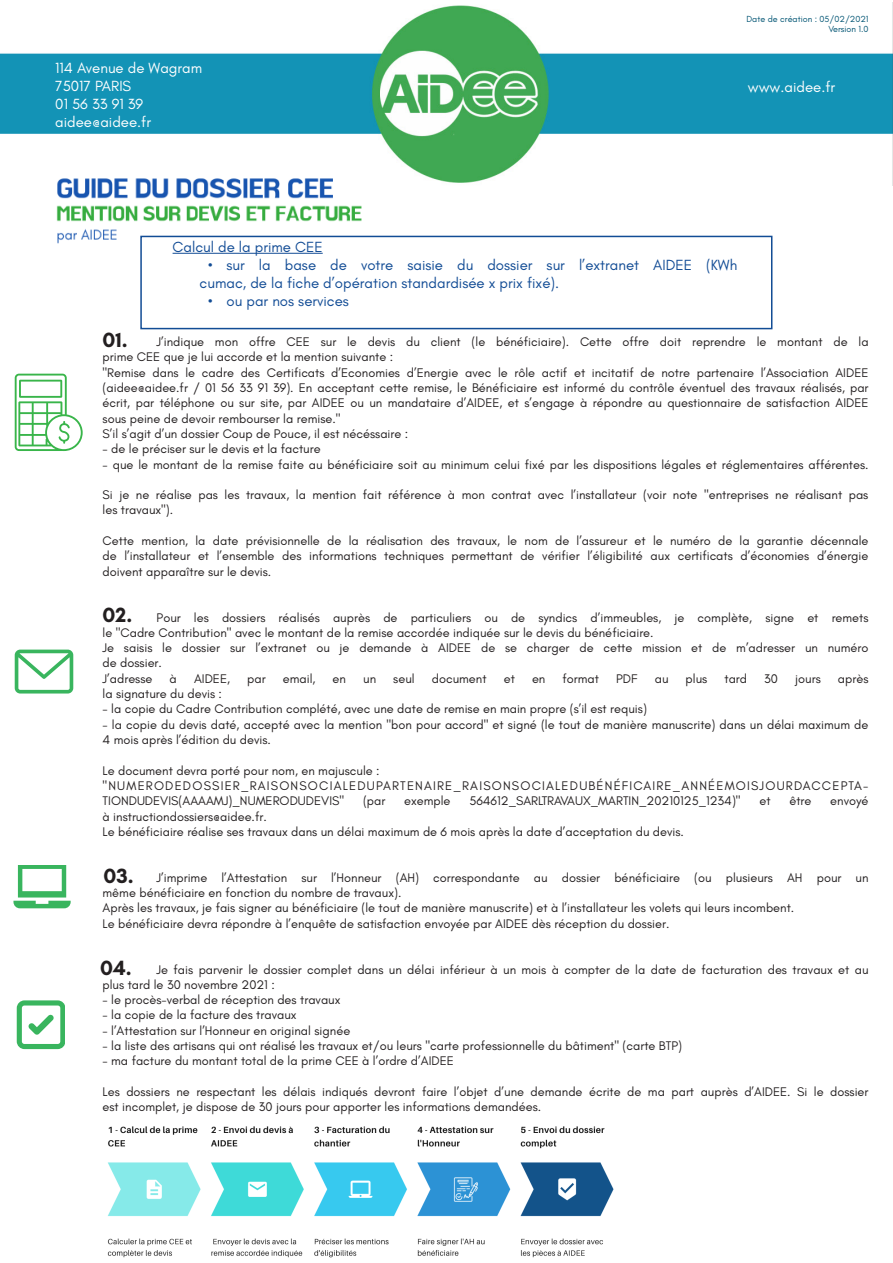
<style>
.page{position:relative;width:893px;height:1263px;background:#fff}
.page>*{position:absolute;margin:0;border:0;box-sizing:border-box;transform-origin:0 0}
.t1{font:700 21px "Glacial Indifference";color:#231f20}
.t2{font:15px/18px "Glacial Indifference";color:#124c95}
.t3{font:15px/18px "Glacial Indifference";color:#fff}
.t4{font:12.75px/15.3px "Glacial Indifference";color:#231f20}
.t5{font:12.75px/15.3px "Glacial Indifference";letter-spacing:.095em;color:#231f20}
.t6{font:9px "Glacial Indifference";color:#015473}
</style>
<div class="page">
<svg style="left:15px;top:650px;width:58px;height:43px"></svg>
<svg style="left:13px;top:865px;width:58px;height:43px"></svg>
<svg style="left:17px;top:1000px;width:48px;height:49px"></svg>
<svg style="left:15px;top:374px;width:68px;height:77px"></svg>
<img style="left:0;top:2px;width:893px;height:184px">
<img style="left:52px;top:154px;width:314px;height:90px">
<div style="left:140px;top:236px;width:632px;height:93px;border:2px solid #124c95"></div>
<hr style="left:173px;top:253px;width:150px;height:1px;background:#124c95">
<img style="left:107px;top:1126px;width:507px;height:132px">
<p class="t3" style="left:55px;top:59px;width:148px">114 Avenue de Wagram<br>75017 PARIS<br>01 56 33 91 39 aidee@aidee.fr</p>
<p class="t6" style="left:746px;top:14px;width:124px">Date de création : 05/02/2021</p>
<p class="t6" style="left:828px;top:24px;width:42px">Version 1.0</p>
<p class="t3" style="left:748px;top:78px;width:89px">www.aidee.fr</p>
<p class="t2" style="left:173px;top:238px;width:152px">Calcul de la prime CEE</p>
<p class="t2" style="left:200px;top:256px;width:539px;text-indent:9px">• sur la base de votre saisie du dossier sur l’extranet AIDEE (KWh cumac, de la fiche d’opération standardisée x prix fixé).</p>
<p class="t2" style="left:208px;top:292px;width:142px">• ou par nos services</p>
<p class="t1" style="left:103px;top:327px;width:27px">01.</p>
<p class="t4" style="left:157px;top:334px;width:713px">J’indique mon offre CEE sur le devis du client (le bénéficiaire). Cette offre doit reprendre le montant de la</p>
<p class="t4" style="left:103px;top:350px;width:292px">prime CEE que je lui accorde et la mention suivante :</p>
<p class="t4" style="left:103px;top:365px;width:767px">"Remise dans le cadre des Certificats d’Economies d’Energie avec le rôle actif et incitatif de notre partenaire l’Association AIDEE (aidee@aidee.fr / 01 56 33 91 39). En acceptant cette remise, le Bénéficiaire est informé du contrôle éventuel des travaux réalisés, par écrit, par téléphone ou sur site, par AIDEE ou un mandataire d’AIDEE, et s’engage à répondre au questionnaire de satisfaction AIDEE sous peine de devoir rembourser la remise."<br>S’il s’agit d’un dossier Coup de Pouce, il est nécéssaire :</p>
<p class="t4" style="left:103px;top:441px;width:220px">- de le préciser sur le devis et la facture</p>
<p class="t4" style="left:103px;top:457px;width:767px">- que le montant de la remise faite au bénéficiaire soit au minimum celui fixé par les dispositions légales et réglementaires afférentes.</p>
<p class="t4" style="left:103px;top:487px;width:767px">Si je ne réalise pas les travaux, la mention fait référence à mon contrat avec l’installateur (voir note "entreprises ne réalisant pas les travaux").</p>
<p class="t4" style="left:103px;top:533px;width:767px">Cette mention, la date prévisionnelle de la réalisation des travaux, le nom de l’assureur et le numéro de la garantie décennale</p>
<p class="t4" style="left:103px;top:549px;width:767px">de l’installateur et l’ensemble des informations techniques permettant de vérifier l’éligibilité aux certificats d’économies d’énergie</p>
<p class="t4" style="left:103px;top:564px;width:170px">doivent apparaître sur le devis.</p>
<p class="t4" style="left:103px;top:610px;width:767px;text-indent:54px">Pour les dossiers réalisés auprès de particuliers ou de syndics d’immeubles, je complète, signe et remets le "Cadre Contribution" avec le montant de la remise accordée indiquée sur le devis du bénéficiaire.</p>
<p class="t4" style="left:103px;top:640px;width:767px">Je saisis le dossier sur l’extranet ou je demande à AIDEE de se charger de cette mission et de m’adresser un numéro de dossier.</p>
<p class="t4" style="left:103px;top:671px;width:51px">J’adresse</p>
<p class="t4" style="left:170px;top:671px;width:9px">à</p>
<p class="t4" style="left:194px;top:671px;width:38px">AIDEE,</p>
<p class="t4" style="left:247px;top:671px;width:20px">par</p>
<p class="t4" style="left:283px;top:671px;width:34px">email,</p>
<p class="t4" style="left:333px;top:671px;width:15px">en</p>
<p class="t4" style="left:363px;top:671px;width:14px">un</p>
<p class="t4" style="left:393px;top:671px;width:23px">seul</p>
<p class="t4" style="left:432px;top:671px;width:56px">document</p>
<p class="t4" style="left:504px;top:671px;width:13px">et</p>
<p class="t4" style="left:532px;top:671px;width:15px">en</p>
<p class="t4" style="left:563px;top:671px;width:38px">format</p>
<p class="t4" style="left:616px;top:671px;width:23px">PDF</p>
<p class="t4" style="left:655px;top:671px;width:15px">au</p>
<p class="t4" style="left:686px;top:671px;width:23px">plus</p>
<p class="t4" style="left:724px;top:671px;width:24px">tard</p>
<p class="t4" style="left:764px;top:671px;width:15px">30</p>
<p class="t4" style="left:795px;top:671px;width:27px">jours</p>
<p class="t4" style="left:838px;top:671px;width:32px">après</p>
<p class="t4" style="left:103px;top:686px;width:121px">la signature du devis :</p>
<p class="t4" style="left:103px;top:702px;width:546px">- la copie du Cadre Contribution complété, avec une date de remise en main propre (s’il est requis)</p>
<p class="t4" style="left:103px;top:717px;width:767px">- la copie du devis daté, accepté avec la mention "bon pour accord" et signé (le tout de manière manuscrite) dans un délai maximum de<br>4 mois après l’édition du devis.</p>
<p class="t4" style="left:103px;top:763px;width:279px">Le document devra porté pour nom, en majuscule :</p>
<p class="t5" style="left:103px;top:778px;width:767px">"NUMERODEDOSSIER_RAISONSOCIALEDUPARTENAIRE_RAISONSOCIALEDUBÉNÉFICAIRE_ANNÉEMOISJOURDACCEPTA-<br>TIONDUDEVIS(AAAAMJ)_NUMERODUDEVIS"</p>
<p class="t1" style="left:103px;top:602px;width:31px">02.</p>
<p class="t4" style="left:363px;top:793px;width:24px">(par</p>
<p class="t4" style="left:404px;top:793px;width:48px">exemple</p>
<p class="t4" style="left:469px;top:793px;width:273px">564612_SARLTRAVAUX_MARTIN_20210125_1234)"</p>
<p class="t4" style="left:759px;top:793px;width:13px">et</p>
<p class="t4" style="left:789px;top:793px;width:24px">être</p>
<p class="t4" style="left:830px;top:793px;width:40px">envoyé</p>
<p class="t4" style="left:103px;top:809px;width:583px">à instructiondossiers@aidee.fr.<br>Le bénéficiaire réalise ses travaux dans un délai maximum de 6 mois après la date d’acceptation du devis.</p>
<p class="t4" style="left:103px;top:870px;width:767px;text-indent:54px">J’imprime l’Attestation sur l’Honneur (AH) correspondante au dossier bénéficiaire (ou plusieurs AH pour un même bénéficiaire en fonction du nombre de travaux).</p>
<p class="t4" style="left:103px;top:900px;width:693px">Après les travaux, je fais signer au bénéficiaire (le tout de manière manuscrite) et à l’installateur les volets qui leurs incombent.<br>Le bénéficiaire devra répondre à l’enquête de satisfaction envoyée par AIDEE dès réception du dossier.</p>
<p class="t4" style="left:103px;top:962px;width:767px;text-indent:54px">Je fais parvenir le dossier complet dans un délai inférieur à un mois à compter de la date de facturation des travaux et au plus tard le 30 novembre 2021 :</p>
<p class="t4" style="left:103px;top:992px;width:239px">- le procès-verbal de réception des travaux</p>
<p class="t4" style="left:103px;top:1008px;width:195px">- la copie de la facture des travaux</p>
<p class="t4" style="left:103px;top:1023px;width:249px">- l’Attestation sur l’Honneur en original signée</p>
<p class="t4" style="left:103px;top:1038px;width:581px">- la liste des artisans qui ont réalisé les travaux et/ou leurs "carte professionnelle du bâtiment" (carte BTP)</p>
<p class="t4" style="left:103px;top:1053px;width:353px">- ma facture du montant total de la prime CEE à l’ordre d’AIDEE</p>
<p class="t4" style="left:103px;top:1084px;width:767px">Les dossiers ne respectant les délais indiqués devront faire l’objet d’une demande écrite de ma part auprès d’AIDEE. Si le dossier est incomplet, je dispose de 30 jours pour apporter les informations demandées.</p>
<p class="t1" style="left:103px;top:863px;width:32px">03.</p>
<p class="t1" style="left:100px;top:954px;width:33px">04.</p>
</div>
